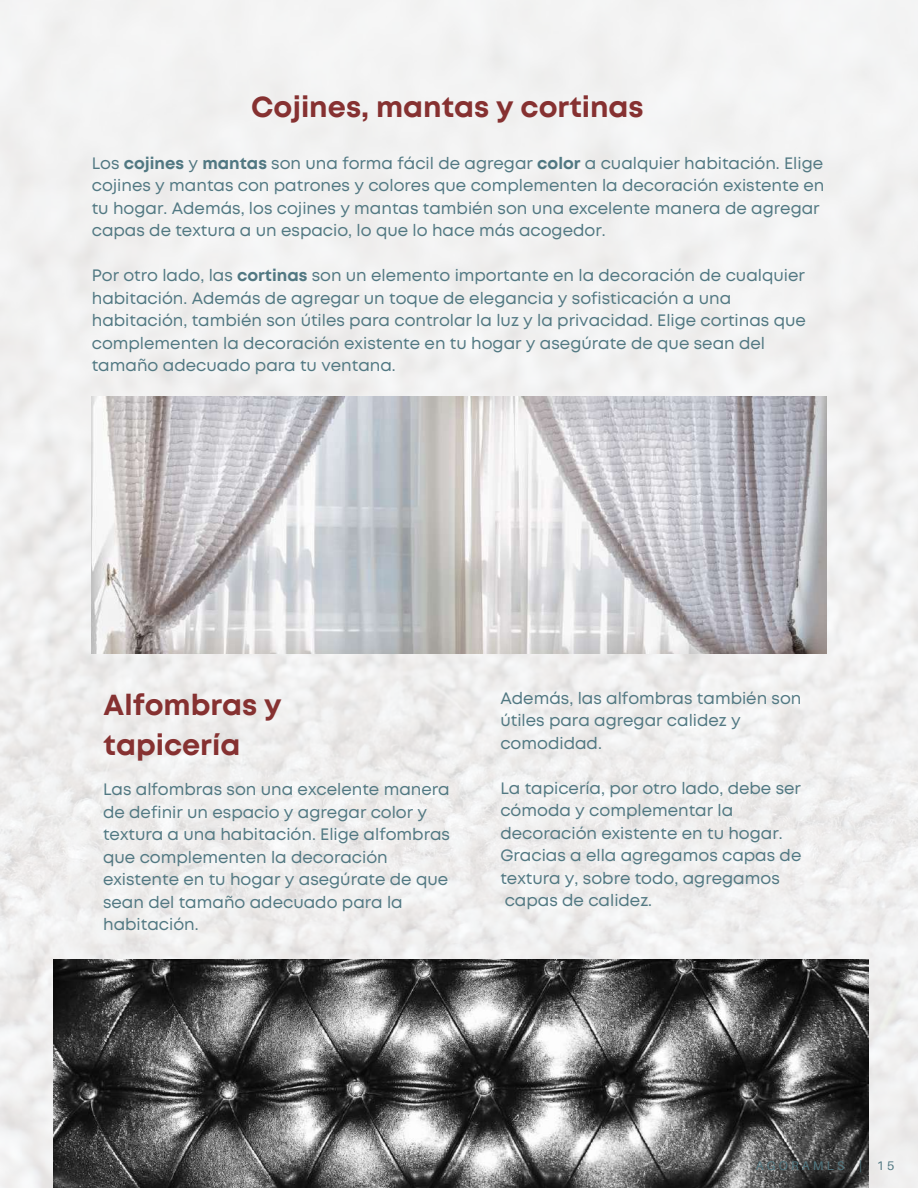
<style>
.page{position:relative;width:918px;height:1188px;background:#fff}
.page>*{position:absolute;margin:0;border:0;box-sizing:border-box;transform-origin:0 0}
.t1{font:700 28.95px/40.5px "Mont";color:#863131}
.t2{font:16.5px/22.5px "Mont";color:#517882}
.t3{font:12.45px "Aileron";letter-spacing:.25em;color:#517882}
.s1{font-weight:700}
</style>
<div class="page">
<img style="left:0;top:0;width:918px;height:1188px">
<img style="left:92px;top:397px;width:734px;height:256px">
<img style="left:53px;top:960px;width:816px;height:228px">
<h1 class="t1" style="left:251px;top:89px;width:394px">Cojines, mantas y cortinas</h1>
<p class="t2" style="left:92px;top:153px;width:734px">Los <span class="s1">cojines</span> y <span class="s1">mantas</span> son una forma fácil de agregar <span class="s1">color</span> a cualquier habitación. Elige cojines y mantas con patrones y colores que complementen la decoración existente en tu hogar. Además, los cojines y mantas también son una excelente manera de agregar capas de textura a un espacio, lo que lo hace más acogedor.</p>
<p class="t2" style="left:92px;top:266px;width:716px">Por otro lado, las <span class="s1">cortinas</span> son un elemento importante en la decoración de cualquier habitación. Además de agregar un toque de elegancia y sofisticación a una habitación, también son útiles para controlar la luz y la privacidad. Elige cortinas que complementen la decoración existente en tu hogar y asegúrate de que sean del tamaño adecuado para tu ventana.</p>
<h1 class="t1" style="left:104px;top:687px;width:180px">Alfombras y tapicería</h1>
<p class="t2" style="left:103px;top:779px;width:348px">Las alfombras son una excelente manera de definir un espacio y agregar color y textura a una habitación. Elige alfombras que complementen la decoración existente en tu hogar y asegúrate de que sean del tamaño adecuado para la habitación.</p>
<p class="t2" style="left:500px;top:688px;width:303px">Además, las alfombras también son útiles para agregar calidez y comodidad.</p>
<p class="t2" style="left:500px;top:778px;width:303px">La tapicería, por otro lado, debe ser cómoda y complementar la decoración existente en tu hogar.<br>Gracias a ella agregamos capas de textura y, sobre todo, agregamos capas de calidez.</p>
<p class="t3" style="left:756px;top:1158px;width:140px">AGORAMLS | 15</p>
</div>
